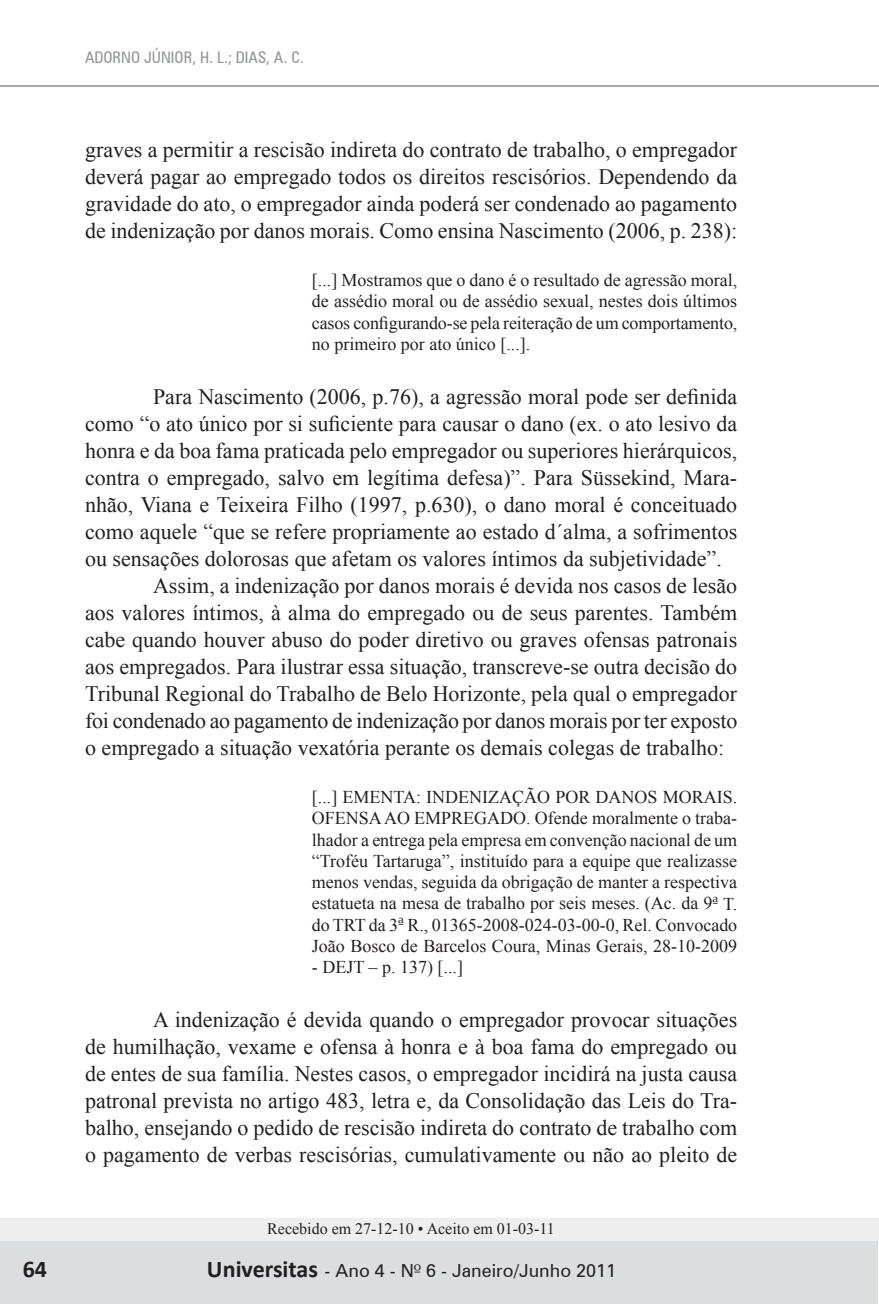
<style>
.page{position:relative;width:879px;height:1304px;background:#fff}
.page>*{position:absolute;margin:0;border:0;box-sizing:border-box;transform-origin:0 0}
.t1{font:700 24px "Calibri";color:#231f20}
.t2{font:22px/27px "Times New Roman";color:#231f20;text-align:justify}
.t3{font:18px/21.2px "Times New Roman";color:#231f20;text-align:justify}
.t4{font:18px "Zurich BT";color:#231f20}
.t5{font:16px "Times New Roman";color:#231f20}
.t6{font:condensed 16px "Zurich BT";color:#939598}
.s1{font-family:"Zapf Humanist 601 BT";font-size:16px}
.s2{font-family:"Calibri";font-weight:700;font-size:24px}
.s3{font-family:"Zapf Humanist 601 BT"}
</style>
<div class="page">
<div style="left:0;top:1218px;width:878px;height:27px;background:#eeeeef"></div>
<div style="left:0;top:1242px;width:878px;height:62px;background:#dcdddf"></div>
<hr style="left:0;top:85px;width:879px;height:2px;background:#a8a9ad">
<p class="t6" style="left:85px;top:48px;width:220px">ADORNO JÚNIOR, H. L.; DIAS, A. C.</p>
<p class="t2" style="left:85px;top:136px;width:654px">graves a permitir a rescisão indireta do contrato de trabalho, o empregador deverá pagar ao empregado todos os direitos rescisórios. Dependendo da gravidade do ato, o empregador ainda poderá ser condenado ao pagamento de indenização por danos morais. Como ensina Nascimento (2006, p. 238):</p>
<p class="t3" style="left:312px;top:269px;width:427px">[...] Mostramos que o dano é o resultado de agressão moral, de assédio moral ou de assédio sexual, nestes dois últimos casos configurando-se pela reiteração de um comportamento, no primeiro por ato único [...].</p>
<p class="t2" style="left:153px;top:383px;width:585px">Para Nascimento (2006, p.76), a agressão moral pode ser definida</p>
<p class="t2" style="left:85px;top:410px;width:653px">como “o ato único por si suficiente para causar o dano (ex. o ato lesivo da</p>
<p class="t2" style="left:85px;top:437px;width:653px">honra e da boa fama praticada pelo empregador ou superiores hierárquicos,</p>
<p class="t2" style="left:85px;top:464px;width:653px">contra o empregado, salvo em legítima defesa)”. Para Süssekind, Mara-</p>
<p class="t2" style="left:85px;top:491px;width:653px">nhão, Viana e Teixeira Filho (1997, p.630), o dano moral é conceituado</p>
<p class="t2" style="left:85px;top:518px;width:653px">como aquele “que se refere propriamente ao estado d´alma, a sofrimentos</p>
<p class="t2" style="left:85px;top:545px;width:638px">ou sensações dolorosas que afetam os valores íntimos da subjetividade”.</p>
<p class="t2" style="left:153px;top:572px;width:585px">Assim, a indenização por danos morais é devida nos casos de lesão</p>
<p class="t2" style="left:85px;top:599px;width:654px">aos valores íntimos, à alma do empregado ou de seus parentes. Também</p>
<p class="t2" style="left:85px;top:626px;width:653px">cabe quando houver abuso do poder diretivo ou graves ofensas patronais</p>
<p class="t2" style="left:85px;top:653px;width:653px">aos empregados. Para ilustrar essa situação, transcreve-se outra decisão do</p>
<p class="t2" style="left:85px;top:680px;width:653px">Tribunal Regional do Trabalho de Belo Horizonte, pela qual o empregador</p>
<p class="t2" style="left:85px;top:707px;width:654px">foi condenado ao pagamento de indenização por danos morais por ter exposto</p>
<p class="t2" style="left:85px;top:733px;width:641px">o empregado a situação vexatória perante os demais colegas de trabalho:</p>
<p class="t3" style="left:312px;top:786px;width:427px">[...] EMENTA: INDENIZAÇÃO POR DANOS MORAIS.<br>OFENSA AO EMPREGADO. Ofende moralmente o traba&shy;lhador a entrega pela empresa em convenção nacional de um “Troféu Tartaruga”, instituído para a equipe que realizasse menos vendas, seguida da obrigação de manter a respectiva estatueta na mesa de trabalho por seis meses. (Ac. da 9<span class="s1">ª</span> T. do TRT da 3<span class="s1">ª</span> R., 01365-2008-024-03-00-0, Rel. Convocado João Bosco de Barcelos Coura, Minas Gerais, 28-10-2009</p>
<p class="t3" style="left:312px;top:956px;width:153px">- DEJT – p. 137) [...]</p>
<p class="t2" style="left:85px;top:1006px;width:654px;text-indent:68px">A indenização é devida quando o empregador provocar situações de humilhação, vexame e ofensa à honra e à boa fama do empregado ou de entes de sua família. Nestes casos, o empregador incidirá na justa causa patronal prevista no artigo 483, letra e, da Consolidação das Leis do Tra&shy;balho, ensejando o pedido de rescisão indireta do contrato de trabalho com o pagamento de verbas rescisórias, cumulativamente ou não ao pleito de</p>
<p class="t5" style="left:267px;top:1218px;width:289px">Recebido em 27-12-10 • Aceito em 01-03-11</p>
<p class="t1" style="left:23px;top:1253px;width:26px">64</p>
<p class="t4" style="left:207px;top:1260px;width:411px"><span class="s2">Universitas</span> - Ano 4 - N<span class="s3">º</span> 6 - Janeiro/Junho 2011</p>
</div>
